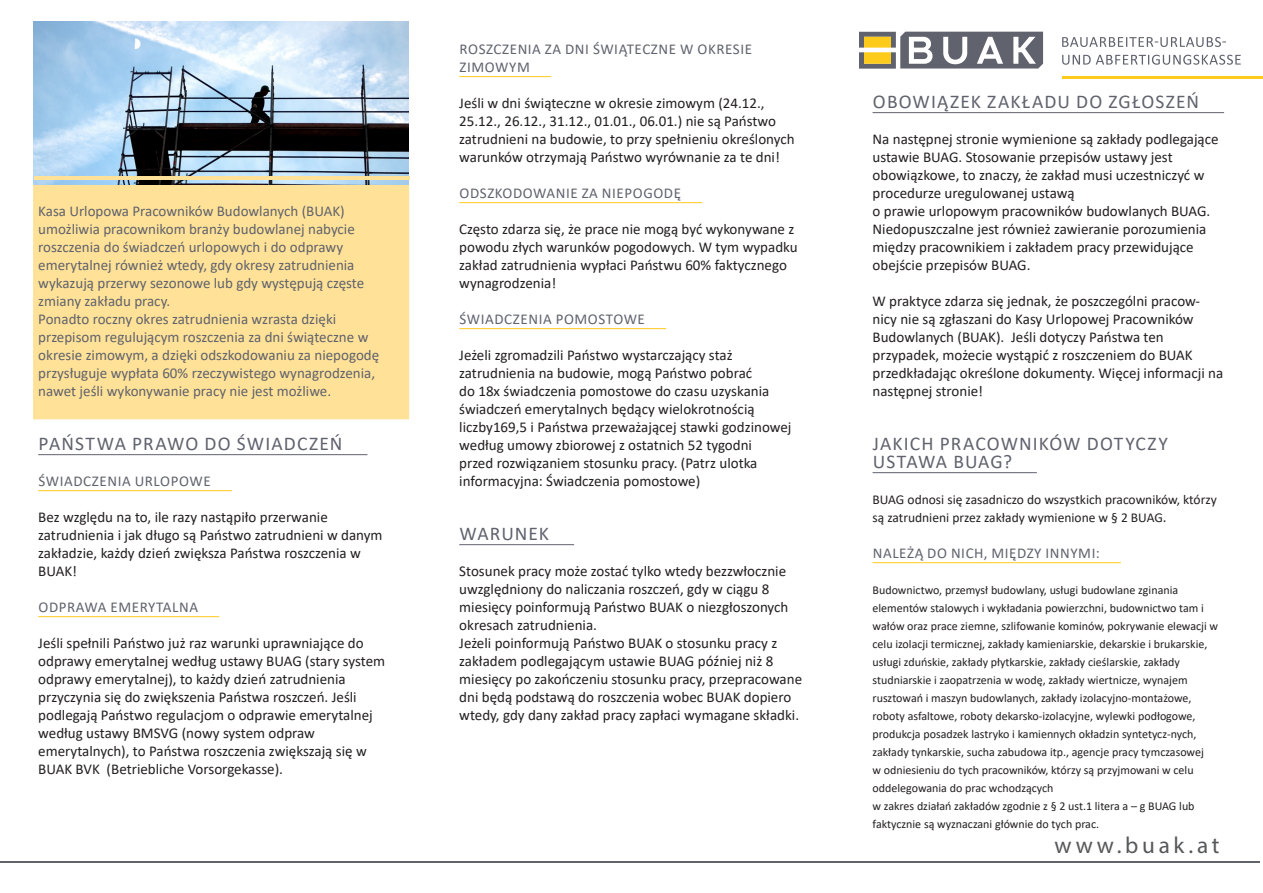
<style>
.page{position:relative;width:1263px;height:893px;background:#fff}
.page>*{position:absolute;margin:0;border:0;box-sizing:border-box;transform-origin:0 0}
.t1{font:23.25px "Myriad Pro";letter-spacing:.16em;color:#57585a}
.Überschriften{font:19.5px/18px "Calibri";letter-spacing:.055em;color:#60626d}
.Fliesstext{font:15px/18px "Calibri";color:#231f20}
.EINLEITUNG{font:15px/18px "Calibri";color:#60626d}
.Kleine_Überschrift_g{font:15px/18px "Calibri";letter-spacing:.04em;color:#60626d}
.Fliesstext-2{font:13.5px/18px "Calibri";color:#231f20}
.Fliesstext-3{font:12px/18px "Calibri";color:#231f20}
.s1{font-size:15px}
</style>
<div class="page">
<svg style="left:1062px;top:55px;width:179px;height:10px"></svg>
<svg style="left:1062px;top:37px;width:164px;height:10px"></svg>
<svg style="left:859px;top:32px;width:184px;height:37px"></svg>
<hr style="left:1062px;top:76px;width:201px;height:2px;background:#fecb1b">
<hr style="left:0;top:861px;width:1260px;height:1px;background:#60626d">
<div style="left:33px;top:184px;width:376px;height:236px;background:#ffe297;border:2px solid #ffe297"></div>
<hr style="left:459px;top:202px;width:243px;height:1px;background:#fecb1b">
<hr style="left:459px;top:328px;width:207px;height:1px;background:#fecb1b">
<hr style="left:459px;top:544px;width:115px;height:1px;background:#60626d">
<svg style="left:459px;top:76px;width:93px;height:2px"></svg>
<svg style="left:459px;top:202px;width:227px;height:2px"></svg>
<svg style="left:459px;top:328px;width:189px;height:2px"></svg>
<hr style="left:38px;top:454px;width:329px;height:1px;background:#60626d">
<hr style="left:38px;top:490px;width:194px;height:1px;background:#fecb1b">
<hr style="left:38px;top:616px;width:181px;height:1px;background:#fecb1b">
<svg style="left:38px;top:454px;width:175px;height:38px"></svg>
<svg style="left:38px;top:616px;width:163px;height:2px"></svg>
<hr style="left:872px;top:112px;width:352px;height:1px;background:#60626d">
<hr style="left:872px;top:472px;width:165px;height:1px;background:#60626d">
<hr style="left:872px;top:562px;width:249px;height:1px;background:#fecb1b">
<svg style="left:872px;top:562px;width:230px;height:2px"></svg>
<img style="left:33px;top:22px;width:375px;height:163px">
<hr style="left:34px;top:177px;width:375px;height:3px;background:#ffe297">
<p class="EINLEITUNG" style="left:38px;top:202px;width:343px">Kasa Urlopowa Pracowników Budowlanych (BUAK) umożliwia pracownikom branży budowlanej nabycie roszczenia do świadczeń urlopowych i do odprawy emerytalnej również wtedy, gdy okresy zatrudnienia wykazują przerwy sezonowe lub gdy występują częste zmiany zakładu pracy.<br>Ponadto roczny okres zatrudnienia wzrasta dzięki przepisom regulującym roszczenia za dni świąteczne w okresie zimowym, a dzięki odszkodowaniu za niepogodę przysługuje wypłata 60% rzeczywistego wynagrodzenia, nawet jeśli wykonywanie pracy nie jest możliwe.</p>
<p class="Überschriften" style="left:39px;top:434px;width:305px">PAŃSTWA PRAWO DO ŚWIADCZEŃ</p>
<p class="Kleine_Überschrift_g" style="left:39px;top:472px;width:174px">ŚWIADCZENIA URLOPOWE</p>
<p class="Fliesstext" style="left:38px;top:508px;width:346px">Bez względu na to, ile razy nastąpiło przerwanie zatrudnienia i jak długo są Państwo zatrudnieni w danym zakładzie, każdy dzień zwiększa Państwa roszczenia w BUAK!</p>
<p class="Kleine_Überschrift_g" style="left:39px;top:598px;width:161px">ODPRAWA EMERYTALNA</p>
<p class="Fliesstext" style="left:38px;top:634px;width:348px">Jeśli spełnili Państwo już raz warunki uprawniające do odprawy emerytalnej według ustawy BUAG (stary system odprawy emerytalnej), to każdy dzień zatrudnienia przyczynia się do zwiększenia Państwa roszczeń. Jeśli podlegają Państwo regulacjom o odprawie emerytalnej według ustawy BMSVG (nowy system odpraw emerytalnych), to Państwa roszczenia zwiększają się w BUAK BVK (Betriebliche Vorsorgekasse).</p>
<p class="Kleine_Überschrift_g" style="left:460px;top:40px;width:294px">ROSZCZENIA ZA DNI ŚWIĄTECZNE W OKRESIE<br>ZIMOWYM</p>
<p class="Fliesstext" style="left:459px;top:94px;width:337px">Jeśli w dni świąteczne w okresie zimowym (24.12., 25.12., 26.12., 31.12., 01.01., 06.01.) nie są Państwo zatrudnieni na budowie, to przy spełnieniu określonych warunków otrzymają Państwo wyrównanie za te dni!</p>
<p class="Kleine_Überschrift_g" style="left:460px;top:184px;width:223px">ODSZKODOWANIE ZA NIEPOGODĘ</p>
<p class="Fliesstext" style="left:459px;top:220px;width:340px">Często zdarza się, że prace nie mogą być wykonywane z powodu złych warunków pogodowych. W tym wypadku zakład zatrudnienia wypłaci Państwu 60% faktycznego wynagrodzenia!</p>
<p class="Kleine_Überschrift_g" style="left:460px;top:310px;width:187px">ŚWIADCZENIA POMOSTOWE</p>
<p class="Fliesstext" style="left:459px;top:346px;width:334px">Jeżeli zgromadzili Państwo wystarczający staż zatrudnienia na budowie, mogą Państwo pobrać<br>do 18x świadczenia pomostowe do czasu uzyskania świadczeń emerytalnych będący wielokrotnością liczby169,5 i Państwa przeważającej stawki godzinowej według umowy zbiorowej z ostatnich 52 tygodni<br>przed rozwiązaniem stosunku pracy. (Patrz ulotka informacyjna: Świadczenia pomostowe)</p>
<p class="Überschriften" style="left:460px;top:524px;width:91px">WARUNEK</p>
<p class="Fliesstext" style="left:459px;top:562px;width:344px">Stosunek pracy może zostać tylko wtedy bezzwłocznie uwzględniony do naliczania roszczeń, gdy w ciągu 8 miesięcy poinformują Państwo BUAK o niezgłoszonych okresach zatrudnienia.<br>Jeżeli poinformują Państwo BUAK o stosunku pracy z zakładem podlegającym ustawie BUAG później niż 8 miesięcy po zakończeniu stosunku pracy, przepracowane dni będą podstawą do roszczenia wobec BUAK dopiero wtedy, gdy dany zakład pracy zapłaci wymagane składki.</p>
<p class="Überschriften" style="left:873px;top:92px;width:328px">OBOWIĄZEK ZAKŁADU DO ZGŁOSZEŃ</p>
<p class="Fliesstext" style="left:872px;top:130px;width:348px">Na następnej stronie wymienione są zakłady podlegające ustawie BUAG. Stosowanie przepisów ustawy jest obowiązkowe, to znaczy, że zakład musi uczestniczyć w procedurze uregulowanej ustawą<br>o prawie urlopowym pracowników budowlanych BUAG.<br>Niedopuszczalne jest również zawieranie porozumienia między pracownikiem i zakładem pracy przewidujące obejście przepisów BUAG.</p>
<p class="Fliesstext" style="left:872px;top:292px;width:352px">W praktyce zdarza się jednak, że poszczególni pracow&shy;nicy nie są zgłaszani do Kasy Urlopowej Pracowników Budowlanych (BUAK). Jeśli dotyczy Państwa ten przypadek, możecie wystąpić z roszczeniem do BUAK przedkładając określone dokumenty. Więcej informacji na następnej stronie!</p>
<p class="Überschriften" style="left:873px;top:434px;width:296px">JAKICH PRACOWNIKÓW DOTYCZY<br>USTAWA BUAG?</p>
<p class="Fliesstext-2" style="left:872px;top:490px;width:346px">BUAG odnosi się zasadniczo do wszystkich pracowników, którzy są zatrudnieni przez zakłady wymienione w § 2 BUAG<span class="s1">.</span></p>
<p class="Kleine_Überschrift_g" style="left:873px;top:544px;width:228px">NALEŻĄ DO NICH, MIĘDZY INNYMI:</p>
<p class="Fliesstext-3" style="left:872px;top:581px;width:347px">Budownictwo, przemysł budowlany, usługi budowlane zginania elementów stalowych i wykładania powierzchni, budownictwo tam i wałów oraz prace ziemne, szlifowanie kominów, pokrywanie elewacji w celu izolacji termicznej, zakłady kamieniarskie, dekarskie i brukarskie, usługi zduńskie, zakłady płytkarskie, zakłady cieślarskie, zakłady studniarskie i zaopatrzenia w wodę, zakłady wiertnicze, wynajem rusztowań i maszyn budowlanych, zakłady izolacyjno-montażowe, roboty asfaltowe, roboty dekarsko-izolacyjne, wylewki podłogowe, produkcja posadzek lastryko i kamiennych okładzin syntetycz-nych, zakłady tynkarskie, sucha zabudowa itp., agencje pracy tymczasowej<br>w odniesieniu do tych pracowników, którzy są przyjmowani w celu oddelegowania do prac wchodzących<br>w zakres działań zakładów zgodnie z § 2 ust.1 litera a – g BUAG lub faktycznie są wyznaczani głównie do tych prac.</p>
<h1 class="t1" style="left:1054px;top:831px;width:166px">www.buak.at</h1>
</div>
